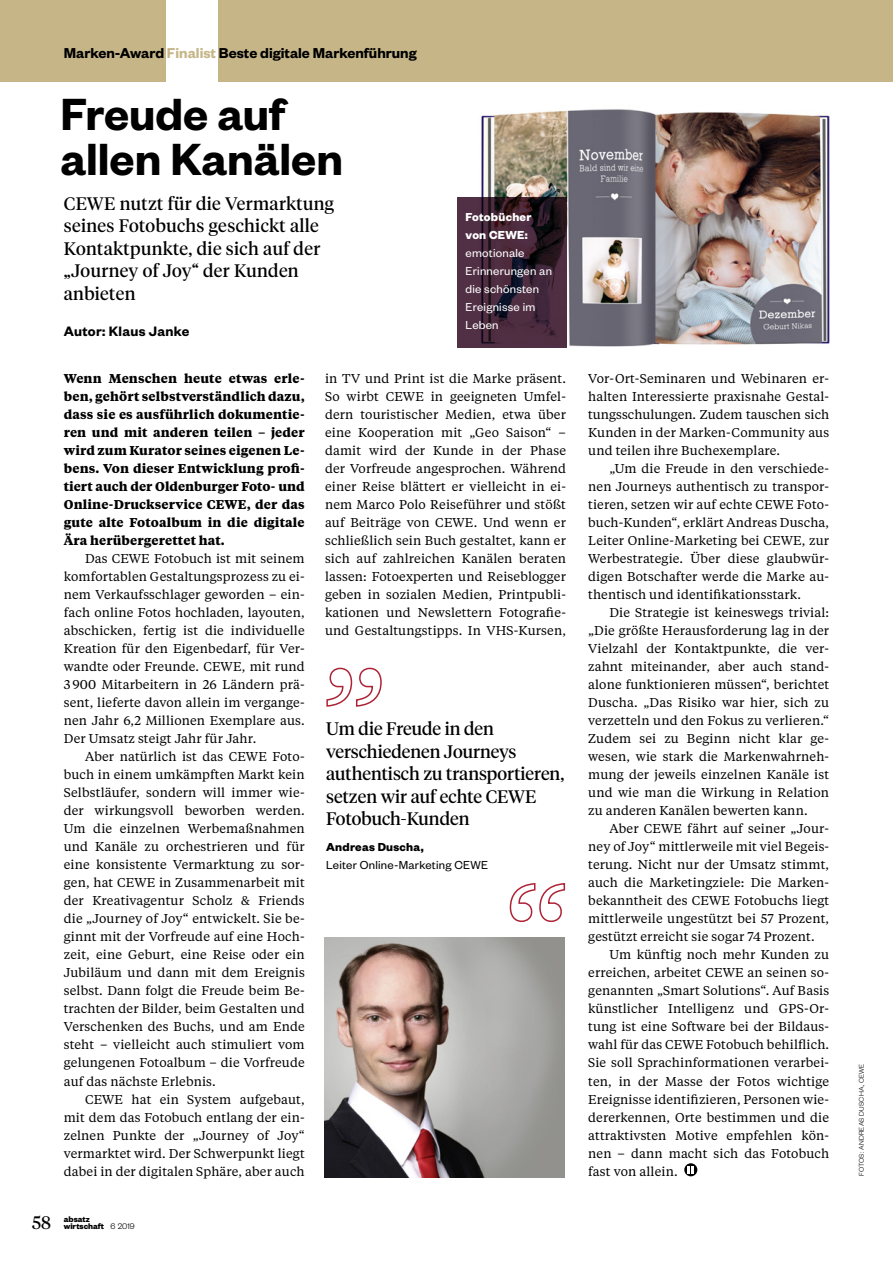
<style>
.page{position:relative;width:893px;height:1263px;background:#fff}
.page>*{position:absolute;margin:0;border:0;box-sizing:border-box;transform-origin:0 0}
.t1{font:600 49.5px/45px "Founders Grotesk";color:#000}
.t2{font:18px/22.5px "Tiempos Headline";letter-spacing:.01em;color:#000}
.t3{font:600 15.75px "Founders Grotesk";color:#000}
.t4{font:600 15px "Founders Grotesk";letter-spacing:.02em;color:#000}
.t5{font:12.75px/18px "Tiempos Text";letter-spacing:.01em;color:#000;text-align:justify}
.t6{font:700 12.75px/18px "Tiempos Text";letter-spacing:.01em;color:#000;text-align:justify}
.t7{font:12.75px/18px "Founders Grotesk";letter-spacing:.02em;color:#fff}
.t8{font:12.75px "Founders Grotesk";letter-spacing:.02em;color:#000}
.t9{font:700 12.75px/18px "Founders Grotesk";letter-spacing:.02em;color:#fff}
.t10{font:700 12.75px "Founders Grotesk";letter-spacing:.02em;color:#000}
.t11{font:700 9px/7.5px "Founders Grotesk";color:#000}
.t12{font:300 7.5px "Founders Grotesk";letter-spacing:.03em;color:#000}
.s1{color:#c6b687}
.s2{font-family:"Tiempos Headline";font-weight:400;font-size:18px}
.s3{font-weight:300}
</style>
<div class="page">
<div style="left:218px;top:0;width:675px;height:81px;background:#c6b687"></div>
<div style="left:0;top:0;width:165px;height:81px;background:#c6b687"></div>
<svg style="left:326px;top:667px;width:56px;height:40px"></svg>
<svg style="left:509px;top:883px;width:57px;height:39px"></svg>
<img style="left:324px;top:937px;width:241px;height:241px">
<div style="left:684px;top:1163px;width:13px;height:13px;background:#000;border-radius:50%"></div>
<svg style="left:687px;top:1166px;width:7px;height:8px"></svg>
<img style="left:481px;top:109px;width:349px;height:238px">
<svg style="left:457px;top:197px;width:110px;height:150px;background:#402536"></svg>
<p class="t3" style="left:64px;top:43px;width:354px">Marken-Award <span class="s1">Finalist</span> Beste digitale Markenführung</p>
<h1 class="t1" style="left:60px;top:89px;width:284px">Freude auf allen Kanälen</h1>
<h2 class="t2" style="left:64px;top:191px;width:272px">CEWE nutzt für die Vermarktung seines Fotobuchs geschickt alle<br>Kontaktpunkte, die sich auf der „Journey of Joy“ der Kunden anbieten</h2>
<p class="t4" style="left:64px;top:322px;width:127px">Autor: Klaus Janke</p>
<p class="t9" style="left:466px;top:208px;width:67px">Fotobücher von CEWE:</p>
<p class="t7" style="left:466px;top:244px;width:88px">emotionale<br>Erinnerungen an die schönsten<br>Ereignisse im<br>Leben</p>
<p class="t6" style="left:64px;top:369px;width:242px">Wenn Menschen heute etwas erle&shy;ben, gehört selbstverständlich dazu, dass sie es ausführlich dokumentie&shy;ren und mit anderen teilen – jeder wird zum Kurator seines eigenen Le&shy;bens. Von dieser Entwicklung profi&shy;tiert auch der Oldenburger Foto- und Online-Druckservice CEWE, der das gute alte Fotoalbum in die digitale Ära herübergerettet hat.</p>
<p class="t5" style="left:64px;top:549px;width:242px;text-indent:21px">Das CEWE Fotobuch ist mit seinem komfortablen Gestaltungsprozess zu ei&shy;nem Verkaufsschlager geworden – ein&shy;fach online Fotos hochladen, layouten, abschicken, fertig ist die individuelle Kreation für den Eigenbedarf, für Ver&shy;wandte oder Freunde. CEWE, mit rund 3 900 Mitarbeitern in 26 Ländern prä&shy;sent, lieferte davon allein im vergange&shy;nen Jahr 6,2 Millionen Exemplare aus.<br>Der Umsatz steigt Jahr für Jahr.</p>
<p class="t5" style="left:64px;top:747px;width:242px;text-indent:21px">Aber natürlich ist das CEWE Foto&shy;buch in einem umkämpften Markt kein Selbstläufer, sondern will immer wie&shy;der wirkungsvoll beworben werden.<br>Um die einzelnen Werbemaßnahmen und Kanäle zu orchestrieren und für eine konsistente Vermarktung zu sor&shy;gen, hat CEWE in Zusammenarbeit mit der Kreativagentur Scholz &amp; Friends die „Journey of Joy“ entwickelt. Sie be&shy;ginnt mit der Vorfreude auf eine Hoch&shy;zeit, eine Geburt, eine Reise oder ein Jubiläum und dann mit dem Ereignis selbst. Dann folgt die Freude beim Be&shy;trachten der Bilder, beim Gestalten und Verschenken des Buchs, und am Ende steht – vielleicht auch stimuliert vom gelungenen Fotoalbum – die Vorfreude auf das nächste Erlebnis.</p>
<p class="t5" style="left:64px;top:1089px;width:242px;text-indent:21px">CEWE hat ein System aufgebaut, mit dem das Fotobuch entlang der ein&shy;zelnen Punkte der „Journey of Joy“ vermarktet wird. Der Schwerpunkt liegt dabei in der digitalen Sphäre, aber auch</p>
<p class="t11" style="left:32px;top:1215px;width:104px;text-indent:32px">absatz<br><span class="s2">58</span> wirtschaft <span class="s3">6 2019</span></p>
<p class="t5" style="left:325px;top:369px;width:242px">in TV und Print ist die Marke präsent.<br>So wirbt CEWE in geeigneten Umfel&shy;dern touristischer Medien, etwa über eine Kooperation mit „Geo Saison“ – damit wird der Kunde in der Phase der Vorfreude angesprochen. Während einer Reise blättert er vielleicht in ei&shy;nem Marco Polo Reiseführer und stößt auf Beiträge von CEWE. Und wenn er schließlich sein Buch gestaltet, kann er sich auf zahlreichen Kanälen beraten lassen: Fotoexperten und Reiseblogger geben in sozialen Medien, Printpubli&shy;kationen und Newslettern Fotografie&shy;und Gestaltungstipps. In VHS-Kursen,</p>
<h2 class="t2" style="left:326px;top:717px;width:240px">Um die Freude in den verschiedenen Journeys authentisch zu transportieren, setzen wir auf echte CEWE<br>Fotobuch-Kunden</h2>
<p class="t10" style="left:326px;top:839px;width:99px">Andreas Duscha,</p>
<p class="t8" style="left:326px;top:857px;width:163px">Leiter Online-Marketing CEWE</p>
<p class="t5" style="left:588px;top:369px;width:242px">Vor-Ort-Seminaren und Webinaren er&shy;halten Interessierte praxisnahe Gestal&shy;tungsschulungen. Zudem tauschen sich Kunden in der Marken-Community aus und teilen ihre Buchexemplare.</p>
<p class="t5" style="left:588px;top:459px;width:242px;text-indent:21px">„Um die Freude in den verschiede&shy;nen Journeys authentisch zu transpor&shy;tieren, setzen wir auf echte CEWE Foto&shy;buch-Kunden“, erklärt Andreas Duscha, Leiter Online-Marketing bei CEWE, zur Werbestrategie. Über diese glaubwür&shy;digen Botschafter werde die Marke au&shy;thentisch und identifikationsstark.</p>
<p class="t5" style="left:588px;top:603px;width:242px;text-indent:21px">Die Strategie ist keineswegs trivial: „Die größte Herausforderung lag in der Vielzahl der Kontaktpunkte, die ver&shy;zahnt miteinander, aber auch stand&shy;alone funktionieren müssen“, berichtet Duscha. „Das Risiko war hier, sich zu verzetteln und den Fokus zu verlieren.“ Zudem sei zu Beginn nicht klar ge&shy;wesen, wie stark die Markenwahrneh&shy;mung der jeweils einzelnen Kanäle ist und wie man die Wirkung in Relation zu anderen Kanälen bewerten kann.</p>
<p class="t5" style="left:588px;top:819px;width:242px;text-indent:21px">Aber CEWE fährt auf seiner „Jour&shy;ney of Joy“ mittlerweile mit viel Begeis&shy;terung. Nicht nur der Umsatz stimmt, auch die Marketingziele: Die Marken&shy;bekanntheit des CEWE Fotobuchs liegt mittlerweile ungestützt bei 57 Prozent, gestützt erreicht sie sogar 74 Prozent.</p>
<p class="t5" style="left:588px;top:945px;width:242px;text-indent:21px">Um künftig noch mehr Kunden zu erreichen, arbeitet CEWE an seinen so&shy;genannten „Smart Solutions“. Auf Basis künstlicher Intelligenz und GPS-Or&shy;tung ist eine Software bei der Bildaus&shy;wahl für das CEWE Fotobuch behilflich.<br>Sie soll Sprachinformationen verarbei&shy;ten, in der Masse der Fotos wichtige Ereignisse identifizieren, Personen wie&shy;dererkennen, Orte bestimmen und die attraktivsten Motive empfehlen kön&shy;nen – dann macht sich das Fotobuch fast von allein.</p>
<p class="t12" style="left:857px;top:1176px;width:114px;rotate:-90deg">FOTOS: ANDREAS DUSCHA, CEWE</p>
</div>
